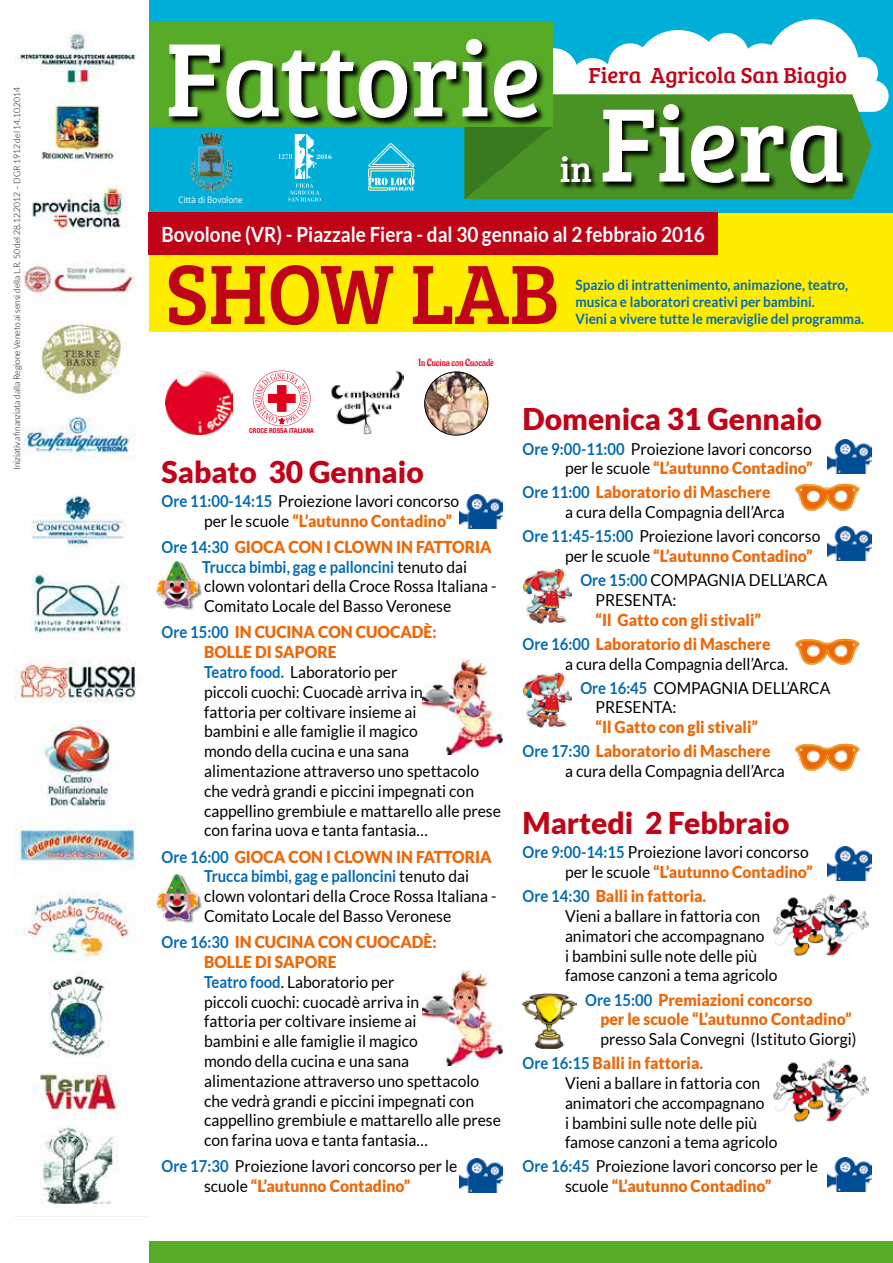
<style>
.page{position:relative;width:893px;height:1263px;background:#fff}
.page>*{position:absolute;margin:0;border:0;box-sizing:border-box;transform-origin:0 0}
.t1{font:108px "Bree Serif";color:#fff}
.t2{font:87px "Bree Serif";color:#c00418;scale:.95 1}
.t3{font:36px "Bree Serif";color:#fff}
.t4{font:900 30px "Lato";color:#c00418}
.t5{font:22.5px "Bree Serif";color:#c00418}
.t6{font:700 21px "Lato";color:#fff;scale:.9 1}
.t7{font:16.5px/19.8px "Lato";color:#000;scale:.95 1}
.t8{font:900 16.5px/24px "Lato";color:#eb690b;scale:.95 1}
.t9{font:700 14.25px/17.1px "Lato";color:#006ab3;scale:.94 1}
.t10{font:10.5px "Aladin";color:#e2001a;scale:.95 1}
.t11{font:300 9px "Lato";color:#000;scale:.95 1}
.t12{font:9px "Open Sans";color:#fff;scale:.9 1}
.t13{font:700 condensed 6.9px "Helvetica Neue LT Std";color:#e2001a}
.t14{font:700 6.9px "Bodoni Std";color:#fff;scale:.95 1}
.s1{font-weight:700;color:#006ab3}
.s2{font-weight:900;color:#eb690b}
</style>
<div class="page">
<div style="left:0;top:213px;width:893px;height:119px;background:#ffed00"></div>
<div style="left:0;top:0;width:893px;height:213px;background:#00afd7"></div>
<div style="left:0;top:1242px;width:893px;height:21px;background:#57ab27"></div>
<div style="left:0;top:0;width:149px;height:1263px;background:#fff"></div>
<svg style="left:465px;top:19px;width:424px;height:180px"></svg>
<div style="left:149px;top:21px;width:404px;height:105px;background:#57ab27"></div>
<svg style="left:169px;top:40px;width:376px;height:86px"></svg>
<svg style="left:560px;top:104px;width:292px;height:88px;background:#326618"></svg>
<svg style="left:278px;top:134px;width:43px;height:67px"></svg>
<svg style="left:368px;top:143px;width:47px;height:48px"></svg>
<img style="left:190px;top:132px;width:41px;height:60px">
<div style="left:149px;top:213px;width:569px;height:42px;background:#c00418"></div>
<svg style="left:253px;top:371px;width:58px;height:55px"></svg>
<img style="left:331px;top:371px;width:73px;height:63px">
<img style="left:165px;top:371px;width:68px;height:63px">
<img style="left:425px;top:372px;width:63px;height:63px;border-radius:32px">
<div style="left:424px;top:372px;width:64px;height:63px;border:1px solid #000;border-radius:50%"></div>
<div style="left:157px;top:561px;width:45px;height:49px;background:#000;opacity:.5"></div>
<img style="left:156px;top:561px;width:42px;height:45px">
<div style="left:157px;top:874px;width:45px;height:49px;background:#000;opacity:.5"></div>
<img style="left:156px;top:874px;width:42px;height:46px">
<img style="left:423px;top:659px;width:79px;height:96px">
<img style="left:423px;top:970px;width:79px;height:96px">
<img style="left:828px;top:439px;width:43px;height:34px">
<img style="left:828px;top:526px;width:43px;height:34px">
<img style="left:794px;top:484px;width:66px;height:27px">
<img style="left:459px;top:494px;width:43px;height:34px">
<img style="left:459px;top:1159px;width:43px;height:34px">
<img style="left:522px;top:568px;width:50px;height:56px">
<img style="left:794px;top:638px;width:66px;height:27px">
<img style="left:522px;top:672px;width:50px;height:56px">
<img style="left:794px;top:744px;width:66px;height:27px">
<img style="left:828px;top:846px;width:43px;height:34px">
<img style="left:773px;top:894px;width:96px;height:62px">
<img style="left:522px;top:993px;width:55px;height:55px">
<img style="left:773px;top:1059px;width:96px;height:63px">
<img style="left:828px;top:1157px;width:43px;height:34px">
<img style="left:15px;top:30px;width:132px;height:1187px">
<p class="t11" style="left:12px;top:470px;width:405px;rotate:-90deg">Iniziativa finanziata dalla Regione Veneto ai sensi della L.R. 50 del 28.12.2012 – DGR 1912 del 14.10.2014</p>
<h1 class="t1" style="left:165px;top:0;width:377px">Fattorie</h1>
<h3 class="t5" style="left:589px;top:59px;width:260px">Fiera Agricola San Biagio</h3>
<h1 class="t1" style="left:599px;top:65px;width:248px">Fiera</h1>
<p class="t14" style="left:317px;top:152px;width:18px">2016</p>
<h3 class="t3" style="left:560px;top:143px;width:34px">in</h3>
<p class="t12" style="left:179px;top:194px;width:73px">Città di Bovolone</p>
<p class="t6" style="left:162px;top:223px;width:605px">Bovolone (VR) - Piazzale Fiera - dal 30 gennaio al 2 febbraio 2016</p>
<h2 class="t2" style="left:165px;top:230px;width:416px">SHOW LAB</h2>
<p class="t9" style="left:576px;top:276px;width:309px">Spazio di intrattenimento, animazione, teatro, musica e laboratori creativi per bambini.<br>Vieni a vivere tutte le meraviglie del programma.</p>
<p class="t13" style="left:249px;top:426px;width:66px">CROCE ROSSA ITALIANA</p>
<p class="t10" style="left:419px;top:357px;width:81px">In Cucina con Cuocadè</p>
<h3 class="t4" style="left:162px;top:454px;width:264px">Sabato 30 Gennaio</h3>
<p class="t7" style="left:204px;top:491px;width:270px;text-indent:-43px"><span class="s1">Ore 11:00-14:15</span> Proiezione lavori concorso per le scuole <span class="s2">“L’autunno Contadino”</span></p>
<p class="t7" style="left:202px;top:537px;width:311px;text-indent:-41px"><span class="s1">Ore 14:30</span> <span class="s2">GIOCA CON I CLOWN IN FATTORIA </span><span class="s1">Trucca bimbi, gag e palloncini</span> tenuto dai clown volontari della Croce Rossa Italiana - Comitato Locale del Basso Veronese</p>
<p class="t7" style="left:204px;top:622px;width:314px;text-indent:-43px"><span class="s1">Ore 15:00</span> <span class="s2">IN CUCINA CON CUOCADÈ:<br>BOLLE DI SAPORE<br></span><span class="s1">Teatro food.</span> Laboratorio per<br>piccoli cuochi: Cuocadè arriva in<br>fattoria per coltivare insieme ai<br>bambini e alle famiglie il magico<br>mondo della cucina e una sana alimentazione attraverso uno spettacolo che vedrà grandi e piccini impegnati con cappellino grembiule e mattarello alle prese con farina uova e tanta fantasia…</p>
<p class="t7" style="left:204px;top:847px;width:309px;text-indent:-43px"><span class="s1">Ore 16:00</span> <span class="s2">GIOCA CON I CLOWN IN FATTORIA </span><span class="s1">Trucca bimbi, gag e palloncini</span> tenuto dai clown volontari della Croce Rossa Italiana - Comitato Locale del Basso Veronese</p>
<p class="t7" style="left:204px;top:932px;width:314px;text-indent:-43px"><span class="s1">Ore 16:30</span> <span class="s2">IN CUCINA CON CUOCADÈ:<br>BOLLE DI SAPORE<br></span><span class="s1">Teatro food</span>. Laboratorio per<br>piccoli cuochi: cuocadè arriva in<br>fattoria per coltivare insieme ai<br>bambini e alle famiglie il magico<br>mondo della cucina e una sana alimentazione attraverso uno spettacolo che vedrà grandi e piccini impegnati con cappellino grembiule e mattarello alle prese con farina uova e tanta fantasia…</p>
<p class="t7" style="left:162px;top:1156px;width:313px;text-align:center"><span class="s1">Ore 17:30</span> Proiezione lavori concorso per le scuole <span class="s2">“L’autunno Contadino”</span></p>
<h3 class="t4" style="left:522px;top:402px;width:301px">Domenica 31 Gennaio</h3>
<p class="t7" style="left:522px;top:438px;width:307px;text-align:right"><span class="s1">Ore 9:00-11:00</span> Proiezione lavori concorso per le scuole <span class="s2">“L’autunno Contadino”</span></p>
<p class="t7" style="left:565px;top:482px;width:233px;text-indent:-43px"><span class="s1">Ore 11:00</span> <span class="s2">Laboratorio di Maschere<br></span>a cura della Compagnia dell’Arca</p>
<p class="t7" style="left:565px;top:526px;width:270px;text-indent:-43px"><span class="s1">Ore 11:45-15:00</span> Proiezione lavori concorso per le scuole <span class="s2">“L’autunno Contadino”</span></p>
<p class="t7" style="left:595px;top:570px;width:246px;text-indent:-15px"><span class="s1">Ore 15:00</span> COMPAGNIA DELL’ARCA<br>PRESENTA:</p>
<p class="t8" style="left:522px;top:607px;width:263px;text-indent:73px">“Il Gatto con gli stivali”<br><span class="s1">Ore 16:00</span> Laboratorio di Maschere</p>
<p class="t7" style="left:580px;top:651px;width:265px;line-height:24px;text-indent:-15px">a cura della Compagnia dell’Arca.<br><span class="s1">Ore 16:45</span> COMPAGNIA DELL’ARCA</p>
<p class="t7" style="left:595px;top:697px;width:87px">PRESENTA:</p>
<p class="t8" style="left:522px;top:715px;width:263px;text-indent:73px">“Il Gatto con gli stivali”<br><span class="s1">Ore 17:30</span> Laboratorio di Maschere</p>
<p class="t7" style="left:565px;top:761px;width:233px">a cura della Compagnia dell’Arca</p>
<h3 class="t4" style="left:522px;top:806px;width:268px">Martedi 2 Febbraio</h3>
<p class="t7" style="left:522px;top:842px;width:307px;text-align:right"><span class="s1">Ore 9:00-14:15</span> Proiezione lavori concorso per le scuole <span class="s2">“L’autunno Contadino”</span></p>
<p class="t7" style="left:565px;top:886px;width:225px;text-indent:-43px"><span class="s1">Ore 14:30</span> <span class="s2">Balli in fattoria.<br></span>Vieni a ballare in fattoria con animatori che accompagnano<br>i bambini sulle note delle più famose canzoni a tema agricolo</p>
<p class="t8" style="left:600px;top:989px;width:266px;line-height:19.8px;text-indent:-15px"><span class="s1">Ore 15:00</span> Premiazioni concorso<br>per le scuole “L’autunno Contadino”</p>
<p class="t7" style="left:522px;top:1027px;width:353px;line-height:24px;text-indent:78px">presso Sala Convegni (Istituto Giorgi)<br><span class="s1">Ore 16:15</span> <span class="s2">Balli in fattoria.</span></p>
<p class="t7" style="left:565px;top:1073px;width:225px">Vieni a ballare in fattoria con animatori che accompagnano<br>i bambini sulle note delle più famose canzoni a tema agricolo</p>
<p class="t7" style="left:522px;top:1156px;width:313px;text-align:center"><span class="s1">Ore 16:45</span> Proiezione lavori concorso per le scuole <span class="s2">“L’autunno Contadino”</span></p>
</div>
